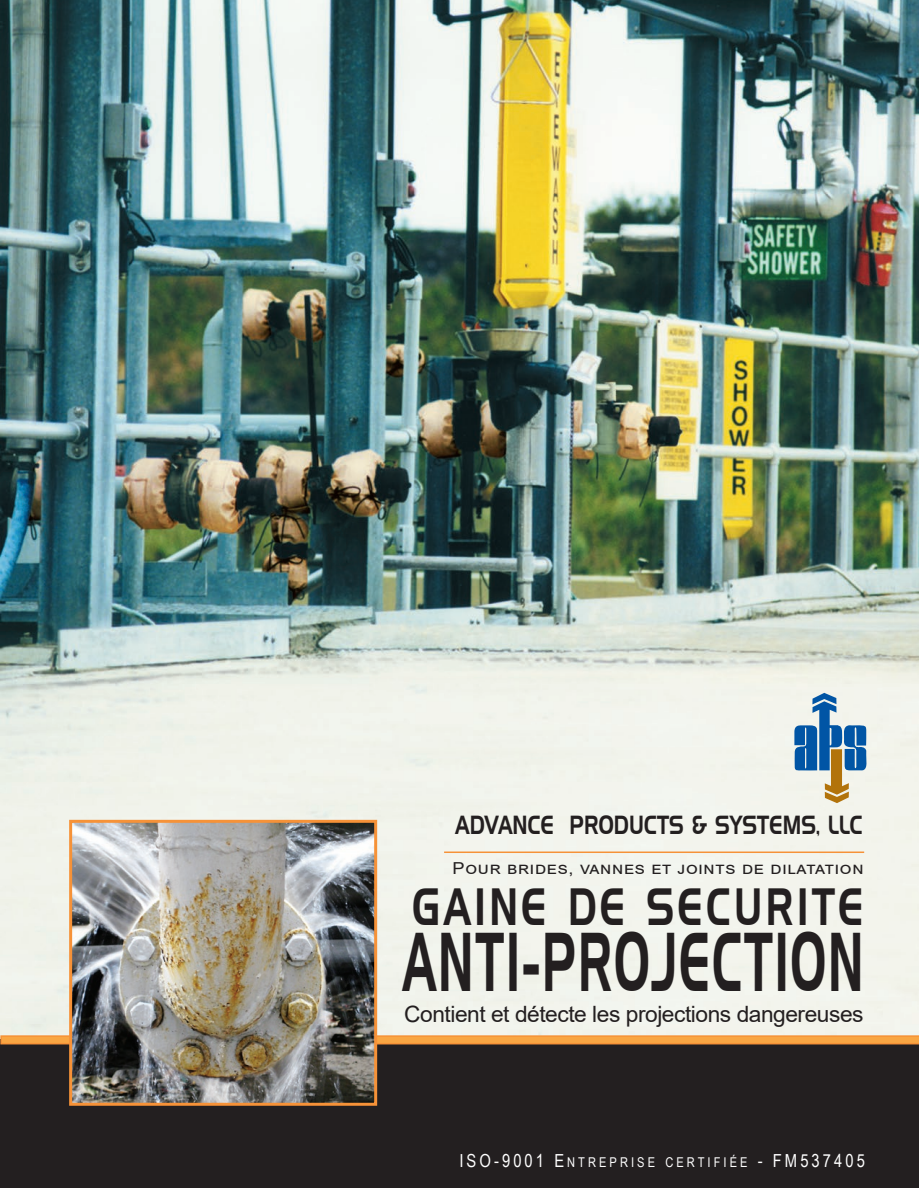
<style>
.page{position:relative;width:919px;height:1188px;background:#fff}
.page>*{position:absolute;margin:0;border:0;box-sizing:border-box;transform-origin:0 0}
.t1{font:81px "ST Huntington";letter-spacing:.05em;color:#231f20;scale:.56 1}
.t2{font:51px "ST Huntington";letter-spacing:.1em;color:#231f20;scale:.72 1}
.t3{font:25.5px "ST Huntington";letter-spacing:.01em;color:#231f20;scale:.76 1}
.t4{font:22.5px "Arial";letter-spacing:-.02em;color:#231f20}
.t5{font:18px "Arial Narrow";letter-spacing:.17em;color:#fff}
.t6{font:16.5px "Arial";letter-spacing:.04em;color:#231f20;scale:1.1 1}
.s1{font-size:13.5px}
</style>
<div class="page">
<img style="left:1px;top:0;width:917px;height:1035px">
<div style="left:0;top:1039px;width:918px;height:149px;background:#231f20"></div>
<hr style="left:444px;top:852px;width:420px;height:1px;background:#f69238">
<svg style="left:794px;top:693px;width:72px;height:110px"></svg>
<svg style="left:0;top:1035px;width:918px;height:9px"></svg>
<img style="left:73px;top:824px;width:300px;height:278px">
<div style="left:69px;top:820px;width:308px;height:286px;border:3px solid #f69238"></div>
<p class="t3" style="left:455px;top:816px;width:537px">ADVANCE PRODUCTS &amp; SYSTEMS, LLC</p>
<p class="t6" style="left:452px;top:857px;width:375px">Pour brides, vannes et joints de dilatation</p>
<h2 class="t2" style="left:412px;top:887px;width:627px">GAINE DE SECURITE</h2>
<h1 class="t1" style="left:403px;top:932px;width:823px">ANTI-PROJECTION</h1>
<p class="t4" style="left:404px;top:998px;width:461px">Contient et détecte les projections dangereuses</p>
<p class="t5" style="left:459px;top:1154px;width:407px">ISO-9001 E<span class="s1">NTREPRISE CERTIFIÉE</span> - FM537405</p>
</div>
